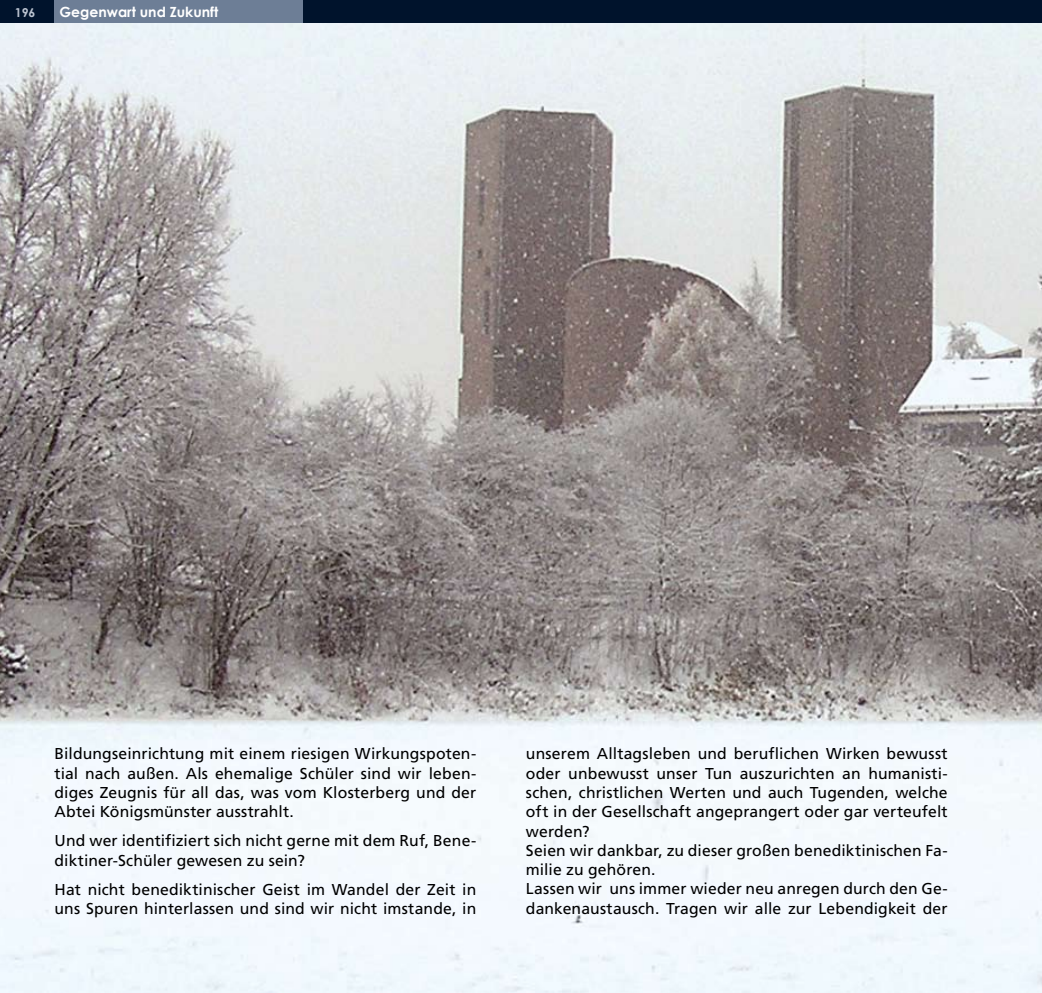
<style>
.page{position:relative;width:1042px;height:993px;background:#fff}
.page>*{position:absolute;margin:0;border:0;box-sizing:border-box;transform-origin:0 0}
.t1{font:15.75px/19.2px "Frutiger LT Std";letter-spacing:.01em;color:#000}
.t2{font:700 14px "Century Gothic";color:#fff}
.t3{font:700 12.25px "Century Gothic";color:#bcc4d1}
</style>
<div class="page">
<div style="left:0;top:0;width:1042px;height:25px;background:#00132c"></div>
<div style="left:55px;top:0;width:248px;height:25px;background:#6d7e96"></div>
<img style="left:0;top:24px;width:1042px;height:968px">
<p class="t3" style="left:15px;top:4px;width:21px">196</p>
<p class="t2" style="left:60px;top:2px;width:160px">Gegenwart und Zukunft</p>
<p class="t1" style="left:55px;top:744px;width:423px;text-align:justify">Bildungseinrichtung mit einem riesigen Wirkungspoten&shy;tial nach außen. Als ehemalige Schüler sind wir leben&shy;diges Zeugnis für all das, was vom Klosterberg und der Abtei Königsmünster ausstrahlt.</p>
<p class="t1" style="left:55px;top:831px;width:423px">Und wer identifiziert sich nicht gerne mit dem Ruf, Bene&shy;diktiner-Schüler gewesen zu sein?</p>
<p class="t1" style="left:55px;top:879px;width:423px">Hat nicht benediktinischer Geist im Wandel der Zeit in uns Spuren hinterlassen und sind wir nicht imstande, in</p>
<p class="t1" style="left:526px;top:744px;width:423px">unserem Alltagsleben und beruflichen Wirken bewusst oder unbewusst unser Tun auszurichten an humanisti&shy;schen, christlichen Werten und auch Tugenden, welche oft in der Gesellschaft angeprangert oder gar verteufelt werden?<br>Seien wir dankbar, zu dieser großen benediktinischen Fa&shy;milie zu gehören.<br>Lassen wir uns immer wieder neu anregen durch den Ge&shy;dankenaustausch. Tragen wir alle zur Lebendigkeit der</p>
</div>
